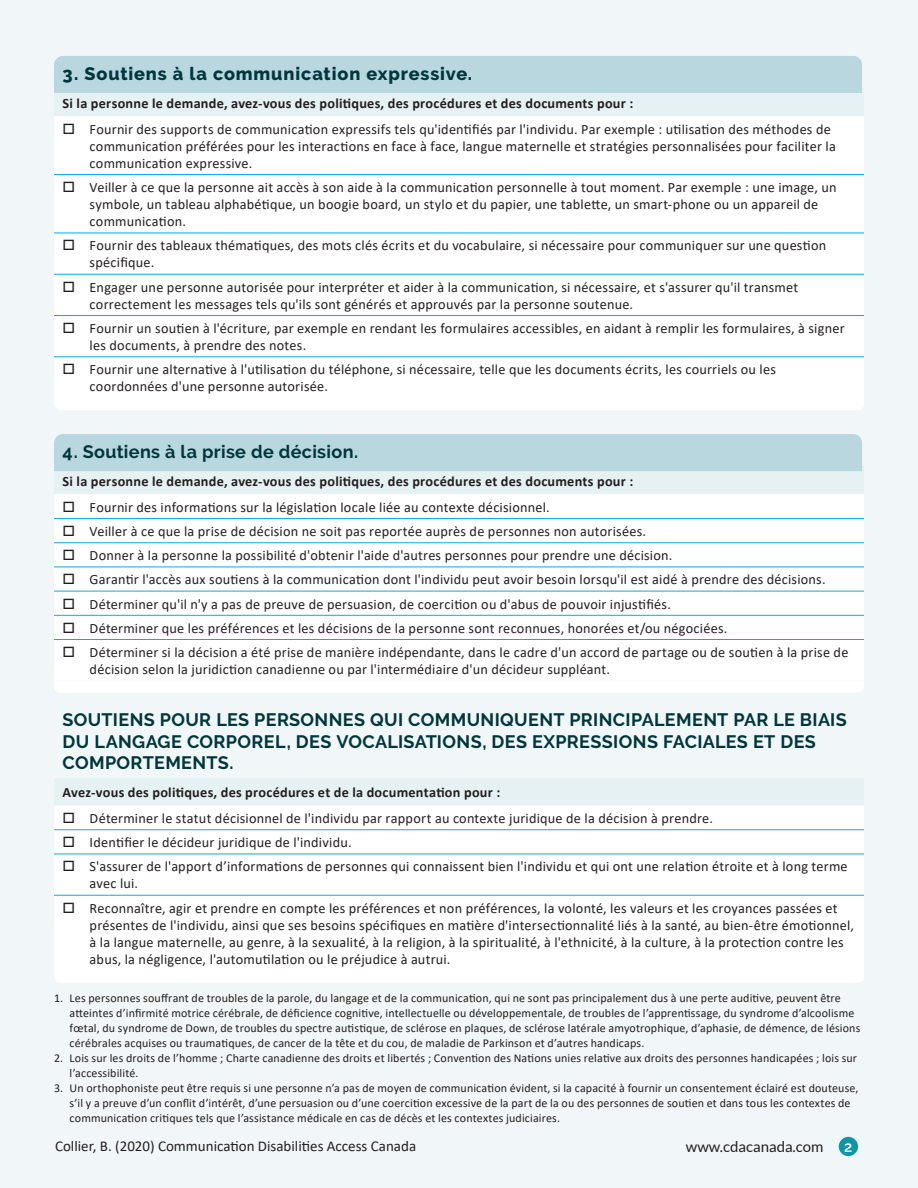
<style>
.page{position:relative;width:918px;height:1188px;background:#f1f7f8}
.page>*{position:absolute;margin:0;border:0;box-sizing:border-box;transform-origin:0 0}
.t1{font:700 18px/21.6px "Raleway";letter-spacing:.02em;color:#00373c}
.t2{font:800 18px "Raleway";letter-spacing:.05em;color:#00373c}
.t3{font:15px "Calibri";color:#231f20}
.t4{font:15px "Lato";color:#231f20}
.t5{font:600 15px "Raleway";color:#fff}
.t6{font:14.25px/17.1px "Calibri";letter-spacing:.015em;color:#231f20}
.t7{font:700 14.25px/26.1px "Calibri";letter-spacing:.02em;color:#231f20}
.t8{font:12px/15px "Calibri";letter-spacing:.01em;color:#231f20}
.s1{font-weight:700}
.s2{font-weight:400}
</style>
<div class="page">
<div style="left:54px;top:88px;width:810px;height:28px;background:#e6f1f3"></div>
<div style="left:54px;top:116px;width:810px;height:282px;background:#fff"></div>
<hr style="left:54px;top:174px;width:810px;height:1px;background:#00aeef">
<hr style="left:54px;top:233px;width:810px;height:1px;background:#00aeef">
<hr style="left:54px;top:274px;width:810px;height:1px;background:#00aeef">
<hr style="left:54px;top:315px;width:810px;height:1px;background:#00aeef">
<hr style="left:54px;top:357px;width:810px;height:1px;background:#00aeef">
<div style="left:54px;top:56px;width:808px;height:37px;background:#b8d7df"></div>
<div style="left:54px;top:398px;width:810px;height:12px;background:#fff"></div>
<div style="left:54px;top:466px;width:810px;height:28px;background:#e6f1f3"></div>
<div style="left:54px;top:495px;width:810px;height:185px;background:#fff"></div>
<hr style="left:54px;top:518px;width:810px;height:1px;background:#00aeef">
<hr style="left:54px;top:542px;width:810px;height:1px;background:#00aeef">
<hr style="left:54px;top:567px;width:810px;height:1px;background:#00aeef">
<hr style="left:54px;top:591px;width:810px;height:1px;background:#00aeef">
<hr style="left:54px;top:615px;width:810px;height:1px;background:#00aeef">
<hr style="left:54px;top:639px;width:810px;height:1px;background:#00aeef">
<div style="left:54px;top:434px;width:808px;height:37px;background:#b8d7df"></div>
<div style="left:54px;top:681px;width:810px;height:11px;background:#fff"></div>
<div style="left:54px;top:778px;width:810px;height:28px;background:#e6f1f3"></div>
<div style="left:54px;top:806px;width:810px;height:165px;background:#fff"></div>
<hr style="left:54px;top:829px;width:810px;height:1px;background:#00aeef">
<hr style="left:54px;top:854px;width:810px;height:1px;background:#00aeef">
<hr style="left:54px;top:895px;width:810px;height:1px;background:#00aeef">
<div style="left:54px;top:971px;width:810px;height:11px;background:#fff"></div>
<div style="left:839px;top:1137px;width:19px;height:19px;background:#0b97a4;border-radius:50%"></div>
<svg style="left:64px;top:123px;width:10px;height:11px"></svg>
<svg style="left:64px;top:182px;width:10px;height:10px"></svg>
<svg style="left:64px;top:240px;width:10px;height:10px"></svg>
<svg style="left:64px;top:281px;width:10px;height:11px"></svg>
<svg style="left:64px;top:322px;width:10px;height:11px"></svg>
<svg style="left:64px;top:364px;width:10px;height:10px"></svg>
<svg style="left:64px;top:501px;width:10px;height:11px"></svg>
<svg style="left:64px;top:526px;width:10px;height:10px"></svg>
<svg style="left:64px;top:550px;width:10px;height:10px"></svg>
<svg style="left:64px;top:574px;width:10px;height:10px"></svg>
<svg style="left:64px;top:598px;width:10px;height:11px"></svg>
<svg style="left:64px;top:622px;width:10px;height:11px"></svg>
<svg style="left:64px;top:646px;width:10px;height:11px"></svg>
<svg style="left:64px;top:813px;width:10px;height:10px"></svg>
<svg style="left:64px;top:837px;width:10px;height:10px"></svg>
<svg style="left:64px;top:861px;width:10px;height:10px"></svg>
<svg style="left:64px;top:902px;width:10px;height:11px"></svg>
<h4 class="t2" style="left:63px;top:63px;width:411px">3. Soutiens à la communication expressive.</h4>
<h4 class="t6" style="left:90px;top:89px;width:743px;line-height:26.1px;text-indent:-27px"><span class="s1">Si la personne le demande, avez-vous des politiques, des procédures et des documents pour :<br></span>Fournir des supports de communication expressifs tels qu'identifiés par l'individu. Par exemple : utilisation des méthodes de</h4>
<h4 class="t6" style="left:90px;top:137px;width:748px">communication préférées pour les interactions en face à face, langue maternelle et stratégies personnalisées pour faciliter la communication expressive.</h4>
<h4 class="t6" style="left:90px;top:178px;width:748px">Veiller à ce que la personne ait accès à son aide à la communication personnelle à tout moment. Par exemple : une image, un symbole, un tableau alphabétique, un boogie board, un stylo et du papier, une tablette, un smart-phone ou un appareil de communication.</h4>
<h4 class="t6" style="left:90px;top:237px;width:738px">Fournir des tableaux thématiques, des mots clés écrits et du vocabulaire, si nécessaire pour communiquer sur une question spécifique.</h4>
<h4 class="t6" style="left:90px;top:278px;width:710px">Engager une personne autorisée pour interpréter et aider à la communication, si nécessaire, et s'assurer qu'il transmet correctement les messages tels qu'ils sont générés et approuvés par la personne soutenue.</h4>
<h4 class="t6" style="left:90px;top:319px;width:757px">Fournir un soutien à l'écriture, par exemple en rendant les formulaires accessibles, en aidant à remplir les formulaires, à signer les documents, à prendre des notes.</h4>
<h4 class="t6" style="left:90px;top:361px;width:688px">Fournir une alternative à l'utilisation du téléphone, si nécessaire, telle que les documents écrits, les courriels ou les coordonnées d'une personne autorisée.</h4>
<h4 class="t1" style="left:63px;top:441px;width:297px">4. Soutiens à la prise de décision.</h4>
<h4 class="t7" style="left:90px;top:468px;width:545px;text-indent:-27px">Si la personne le demande, avez-vous des politiques, des procédures et des documents pour :<br><span class="s2">Fournir des informations sur la législation locale liée au contexte décisionnel.</span></h4>
<h4 class="t6" style="left:90px;top:519px;width:760px;line-height:24.2px">Veiller à ce que la prise de décision ne soit pas reportée auprès de personnes non autorisées.<br>Donner à la personne la possibilité d'obtenir l'aide d'autres personnes pour prendre une décision.<br>Garantir l'accès aux soutiens à la communication dont l'individu peut avoir besoin lorsqu'il est aidé à prendre des décisions.<br>Déterminer qu'il n'y a pas de preuve de persuasion, de coercition ou d'abus de pouvoir injustifiés.<br>Déterminer que les préférences et les décisions de la personne sont reconnues, honorées et/ou négociées.<br>Déterminer si la décision a été prise de manière indépendante, dans le cadre d'un accord de partage ou de soutien à la prise de</h4>
<h4 class="t6" style="left:90px;top:660px;width:522px">décision selon la juridiction canadienne ou par l'intermédiaire d'un décideur suppléant.</h4>
<h3 class="t1" style="left:63px;top:709px;width:786px">SOUTIENS POUR LES PERSONNES QUI COMMUNIQUENT PRINCIPALEMENT PAR LE BIAIS<br>DU LANGAGE CORPOREL, DES VOCALISATIONS, DES EXPRESSIONS FACIALES ET DES<br>COMPORTEMENTS.</h3>
<h3 class="t6" style="left:90px;top:779px;width:625px;line-height:26.1px;text-indent:-27px"><span class="s1">Avez-vous des politiques, des procédures et de la documentation pour :<br></span>Déterminer le statut décisionnel de l'individu par rapport au contexte juridique de la décision à prendre.</h3>
<h3 class="t6" style="left:90px;top:830px;width:760px;line-height:24.2px">Identifier le décideur juridique de l'individu.<br>S'assurer de l'apport d’informations de personnes qui connaissent bien l'individu et qui ont une relation étroite et à long terme</h3>
<h3 class="t6" style="left:90px;top:871px;width:749px;line-height:24.2px">avec lui.<br>Reconnaître, agir et prendre en compte les préférences et non préférences, la volonté, les valeurs et les croyances passées et</h3>
<h3 class="t6" style="left:90px;top:916px;width:766px">présentes de l'individu, ainsi que ses besoins spécifiques en matière d'intersectionnalité liés à la santé, au bien-être émotionnel, à la langue maternelle, au genre, à la sexualité, à la religion, à la spiritualité, à l'ethnicité, à la culture, à la protection contre les abus, la négligence, l'automutilation ou le préjudice à autrui.</h3>
<h1 class="t8" style="left:70px;top:990px;width:792px;text-indent:-16px">1. Les personnes souffrant de troubles de la parole, du langage et de la communication, qui ne sont pas principalement dus à une perte auditive, peuvent être atteintes d’infirmité motrice cérébrale, de déficience cognitive, intellectuelle ou développementale, de troubles de l’apprentissage, du syndrome d’alcoolisme fœtal, du syndrome de Down, de troubles du spectre autistique, de sclérose en plaques, de sclérose latérale amyotrophique, d’aphasie, de démence, de lésions cérébrales acquises ou traumatiques, de cancer de la tête et du cou, de maladie de Parkinson et d’autres handicaps.</h1>
<h1 class="t8" style="left:70px;top:1050px;width:789px;text-indent:-16px">2. Lois sur les droits de l’homme ; Charte canadienne des droits et libertés ; Convention des Nations unies relative aux droits des personnes handicapées ; lois sur l’accessibilité.</h1>
<h1 class="t8" style="left:70px;top:1080px;width:790px;text-indent:-16px">3. Un orthophoniste peut être requis si une personne n’a pas de moyen de communication évident, si la capacité à fournir un consentement éclairé est douteuse, s’il y a preuve d’un conflit d’intérêt, d’une persuasion ou d’une coercition excessive de la part de la ou des personnes de soutien et dans tous les contextes de communication critiques tels que l’assistance médicale en cas de décès et les contextes judiciaires.</h1>
<p class="t3" style="left:55px;top:1136px;width:363px">Collier, B. (2020) Communication Disabilities Access Canada</p>
<p class="t4" style="left:686px;top:1139px;width:139px">www.cdacanada.com</p>
<p class="t5" style="left:844px;top:1138px;width:10px">2</p>
</div>
